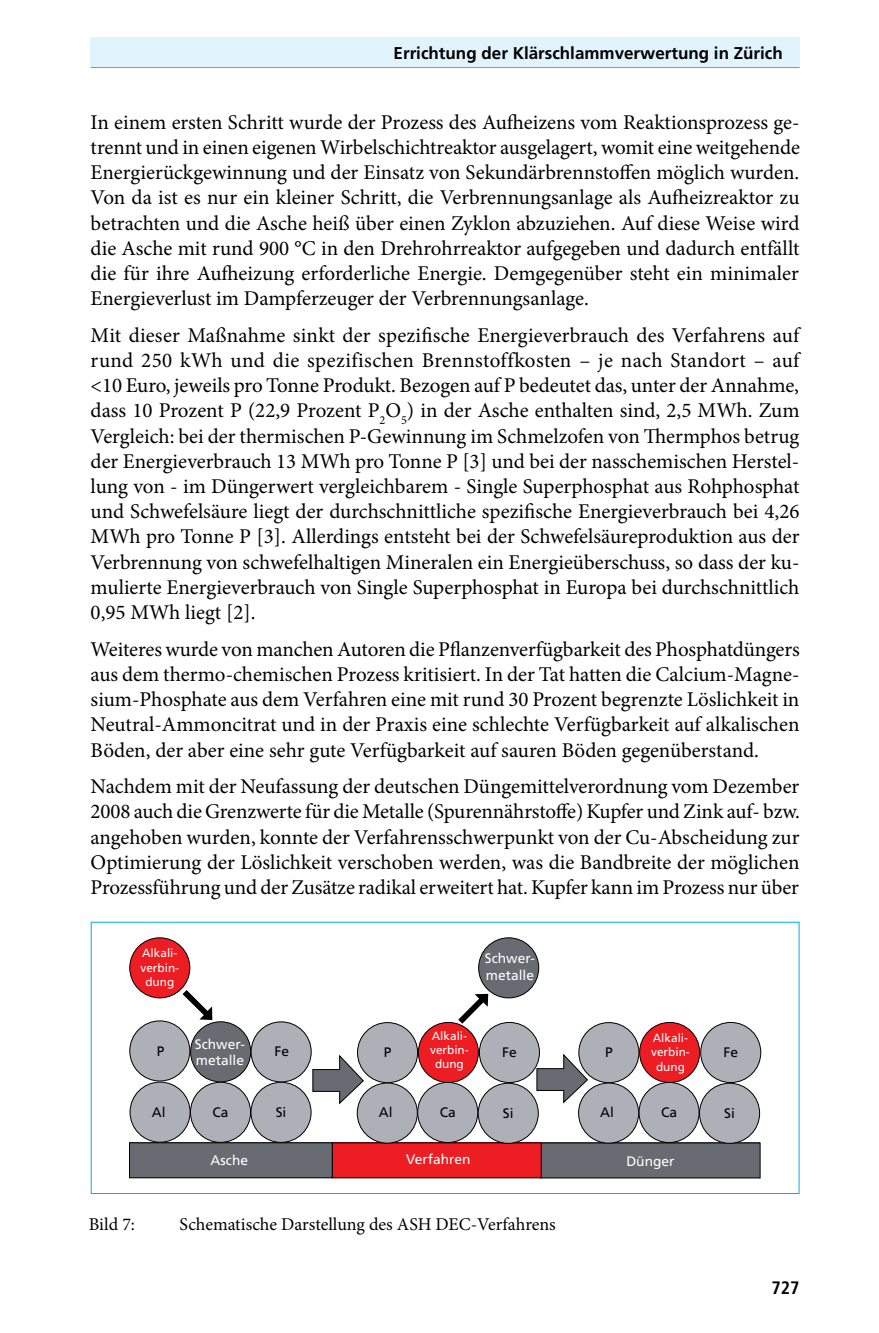
<style>
.page{position:relative;width:879px;height:1333px;background:#fff}
.page>*{position:absolute;margin:0;border:0;box-sizing:border-box;transform-origin:0 0}
.t1{font:21px/25.2px "Minion Pro";letter-spacing:-.005em;color:#000;text-align:justify}
.t2{font:18px "Minion Pro";letter-spacing:-.005em;color:#000}
.t3{font:700 condensed 18px "Frutiger";color:#000}
.t4{font:700 17px "Frutiger";color:#000}
.t5{font:13.8px/16.6px "Frutiger";color:#fff}
.t6{font:13.8px "Frutiger";color:#000}
.t7{font:11.8px/14.2px "Frutiger";color:#fff;text-align:center}
</style>
<div class="page">
<div style="left:90px;top:37px;width:709px;height:30px;background:#e1f4fd"></div>
<hr style="left:91px;top:67px;width:708px;height:1px;background:#939598">
<div style="left:541px;top:1142px;width:219px;height:35px;background:#686b71"></div>
<div style="left:540px;top:1142px;width:220px;height:36px;border:1px solid #000"></div>
<div style="left:332px;top:1142px;width:209px;height:35px;background:#ed1d24"></div>
<div style="left:129px;top:1142px;width:203px;height:35px;background:#686b71"></div>
<div style="left:129px;top:1142px;width:204px;height:36px;border:1px solid #000"></div>
<div style="left:130px;top:937px;width:60px;height:60px;background:#ed1d24;border-radius:50%"></div>
<div style="left:129px;top:937px;width:61px;height:61px;border:1px solid #000;border-radius:50%"></div>
<div style="left:479px;top:937px;width:60px;height:60px;background:#686b71;border-radius:50%"></div>
<div style="left:478px;top:937px;width:61px;height:61px;border:1px solid #000;border-radius:50%"></div>
<div style="left:130px;top:1020px;width:60px;height:60px;background:#adb0b7;border-radius:50%"></div>
<div style="left:129px;top:1020px;width:61px;height:61px;border:1px solid #000;border-radius:50%"></div>
<div style="left:191px;top:1021px;width:60px;height:60px;background:#686b71;border-radius:50%"></div>
<div style="left:190px;top:1021px;width:61px;height:61px;border:1px solid #000;border-radius:50%"></div>
<div style="left:190px;top:1082px;width:60px;height:60px;background:#adb0b7;border-radius:50%"></div>
<div style="left:190px;top:1081px;width:61px;height:61px;border:1px solid #000;border-radius:50%"></div>
<div style="left:251px;top:1021px;width:60px;height:60px;background:#adb0b7;border-radius:50%"></div>
<div style="left:251px;top:1021px;width:61px;height:61px;border:1px solid #000;border-radius:50%"></div>
<div style="left:251px;top:1082px;width:60px;height:60px;background:#adb0b7;border-radius:50%"></div>
<div style="left:250px;top:1081px;width:61px;height:61px;border:1px solid #000;border-radius:50%"></div>
<div style="left:130px;top:1082px;width:60px;height:60px;background:#adb0b7;border-radius:50%"></div>
<div style="left:130px;top:1081px;width:61px;height:61px;border:1px solid #000;border-radius:50%"></div>
<svg style="left:312px;top:1054px;width:53px;height:51px"></svg>
<svg style="left:536px;top:1053px;width:53px;height:51px"></svg>
<div style="left:357px;top:1022px;width:60px;height:60px;background:#adb0b7;border-radius:50%"></div>
<div style="left:357px;top:1022px;width:61px;height:61px;border:1px solid #000;border-radius:50%"></div>
<div style="left:418px;top:1022px;width:60px;height:60px;background:#ed1d24;border-radius:50%"></div>
<div style="left:418px;top:1021px;width:61px;height:61px;border:1px solid #000;border-radius:50%"></div>
<div style="left:418px;top:1082px;width:60px;height:60px;background:#adb0b7;border-radius:50%"></div>
<div style="left:417px;top:1081px;width:61px;height:61px;border:1px solid #000;border-radius:50%"></div>
<div style="left:479px;top:1022px;width:60px;height:60px;background:#adb0b7;border-radius:50%"></div>
<div style="left:479px;top:1021px;width:61px;height:61px;border:1px solid #000;border-radius:50%"></div>
<div style="left:478px;top:1083px;width:60px;height:60px;background:#adb0b7;border-radius:50%"></div>
<div style="left:478px;top:1082px;width:61px;height:61px;border:1px solid #000;border-radius:50%"></div>
<div style="left:357px;top:1082px;width:60px;height:61px;background:#adb0b7;border-radius:50%"></div>
<div style="left:357px;top:1082px;width:61px;height:61px;border:1px solid #000;border-radius:50%"></div>
<div style="left:579px;top:1022px;width:60px;height:60px;background:#adb0b7;border-radius:50%"></div>
<div style="left:578px;top:1022px;width:61px;height:61px;border:1px solid #000;border-radius:50%"></div>
<div style="left:639px;top:1022px;width:61px;height:60px;background:#ed1d24;border-radius:50%"></div>
<div style="left:639px;top:1021px;width:61px;height:61px;border:1px solid #000;border-radius:50%"></div>
<div style="left:639px;top:1082px;width:60px;height:60px;background:#adb0b7;border-radius:50%"></div>
<div style="left:638px;top:1081px;width:61px;height:61px;border:1px solid #000;border-radius:50%"></div>
<div style="left:701px;top:1022px;width:60px;height:60px;background:#adb0b7;border-radius:50%"></div>
<div style="left:700px;top:1021px;width:61px;height:61px;border:1px solid #000;border-radius:50%"></div>
<div style="left:699px;top:1083px;width:60px;height:60px;background:#adb0b7;border-radius:50%"></div>
<div style="left:699px;top:1082px;width:61px;height:61px;border:1px solid #000;border-radius:50%"></div>
<div style="left:578px;top:1082px;width:60px;height:61px;background:#adb0b7;border-radius:50%"></div>
<div style="left:578px;top:1082px;width:61px;height:61px;border:1px solid #000;border-radius:50%"></div>
<svg style="left:182px;top:990px;width:30px;height:29px"></svg>
<svg style="left:458px;top:993px;width:30px;height:30px"></svg>
<p class="t4" style="left:394px;top:43px;width:391px">Errichtung der Klärschlammverwertung in Zürich</p>
<p class="t1" style="left:91px;top:109px;width:711px">In einem ersten Schritt wurde der Prozess des Aufheizens vom Reaktionsprozess ge&shy;trennt und in einen eigenen Wirbelschichtreaktor ausgelagert, womit eine weitgehende Energierückgewinnung und der Einsatz von Sekundärbrennstoffen möglich wurden.<br>Von da ist es nur ein kleiner Schritt, die Verbrennungsanlage als Aufheizreaktor zu betrachten und die Asche heiß über einen Zyklon abzuziehen. Auf diese Weise wird die Asche mit rund 900 °C in den Drehrohrreaktor aufgegeben und dadurch entfällt die für ihre Aufheizung erforderliche Energie. Demgegenüber steht ein minimaler Energieverlust im Dampferzeuger der Verbrennungsanlage.</p>
<p class="t1" style="left:91px;top:322px;width:710px">Mit dieser Maßnahme sinkt der spezifische Energieverbrauch des Verfahrens auf rund 250 kWh und die spezifischen Brennstoffkosten – je nach Standort – auf &lt;10 Euro, jeweils pro Tonne Produkt. Bezogen auf P bedeutet das, unter der Annahme, dass 10 Prozent P (22,9 Prozent P<sub>2</sub>O<sub>5</sub>) in der Asche enthalten sind, 2,5 MWh. Zum Vergleich: bei der thermischen P-Gewinnung im Schmelzofen von Thermphos betrug der Energieverbrauch 13 MWh pro Tonne P [3] und bei der nasschemischen Herstel&shy;lung von - im Düngerwert vergleichbarem - Single Superphosphat aus Rohphosphat und Schwefelsäure liegt der durchschnittliche spezifische Energieverbrauch bei 4,26<br>MWh pro Tonne P [3]. Allerdings entsteht bei der Schwefelsäureproduktion aus der Verbrennung von schwefelhaltigen Mineralen ein Energieüberschuss, so dass der ku&shy;mulierte Energieverbrauch von Single Superphosphat in Europa bei durchschnittlich 0,95 MWh liegt [2].</p>
<p class="t1" style="left:91px;top:636px;width:710px">Weiteres wurde von manchen Autoren die Pflanzenverfügbarkeit des Phosphatdüngers aus dem thermo-chemischen Prozess kritisiert. In der Tat hatten die Calcium-Magne&shy;sium-Phosphate aus dem Verfahren eine mit rund 30 Prozent begrenzte Löslichkeit in Neutral-Ammoncitrat und in der Praxis eine schlechte Verfügbarkeit auf alkalischen Böden, der aber eine sehr gute Verfügbarkeit auf sauren Böden gegenüberstand.</p>
<p class="t1" style="left:91px;top:773px;width:711px">Nachdem mit der Neufassung der deutschen Düngemittelverordnung vom Dezember 2008 auch die Grenzwerte für die Metalle (Spurennährstoffe) Kupfer und Zink auf- bzw. angehoben wurden, konnte der Verfahrensschwerpunkt von der Cu-Abscheidung zur Optimierung der Löslichkeit verschoben werden, was die Bandbreite der möglichen Prozessführung und der Zusätze radikal erweitert hat. Kupfer kann im Prozess nur über</p>
<p class="t7" style="left:140px;top:946px;width:40px">Alkali&shy;verbin&shy;dung</p>
<p class="t6" style="left:157px;top:1042px;width:9px">P</p>
<p class="t5" style="left:195px;top:1035px;width:52px">Schwer&shy;metalle</p>
<p class="t6" style="left:275px;top:1043px;width:16px">Fe</p>
<p class="t5" style="left:485px;top:949px;width:52px">Schwer&shy;metalle</p>
<p class="t7" style="left:430px;top:1028px;width:40px">Alkali&shy;verbin&shy;dung</p>
<p class="t6" style="left:384px;top:1043px;width:9px">P</p>
<p class="t6" style="left:502px;top:1043px;width:16px">Fe</p>
<p class="t7" style="left:651px;top:1030px;width:40px">Alkali&shy;verbin&shy;dung</p>
<p class="t6" style="left:605px;top:1043px;width:9px">P</p>
<p class="t6" style="left:723px;top:1043px;width:16px">Fe</p>
<p class="t6" style="left:152px;top:1103px;width:15px">Al</p>
<p class="t6" style="left:212px;top:1103px;width:18px">Ca</p>
<p class="t6" style="left:276px;top:1103px;width:12px">Si</p>
<p class="t5" style="left:211px;top:1152px;width:39px">Asche</p>
<p class="t5" style="left:406px;top:1150px;width:66px">Verfahren</p>
<p class="t5" style="left:626px;top:1152px;width:50px">Dünger</p>
<p class="t6" style="left:379px;top:1104px;width:15px">Al</p>
<p class="t6" style="left:440px;top:1103px;width:18px">Ca</p>
<p class="t6" style="left:503px;top:1104px;width:12px">Si</p>
<p class="t6" style="left:600px;top:1104px;width:15px">Al</p>
<p class="t6" style="left:661px;top:1103px;width:18px">Ca</p>
<p class="t6" style="left:724px;top:1104px;width:12px">Si</p>
<p class="t2" style="left:89px;top:1211px;width:48px">Bild 7:</p>
<p class="t2" style="left:180px;top:1211px;width:378px">Schematische Darstellung des ASH DEC-Verfahrens</p>
<p class="t3" style="left:771px;top:1276px;width:30px">727</p>
</div>
